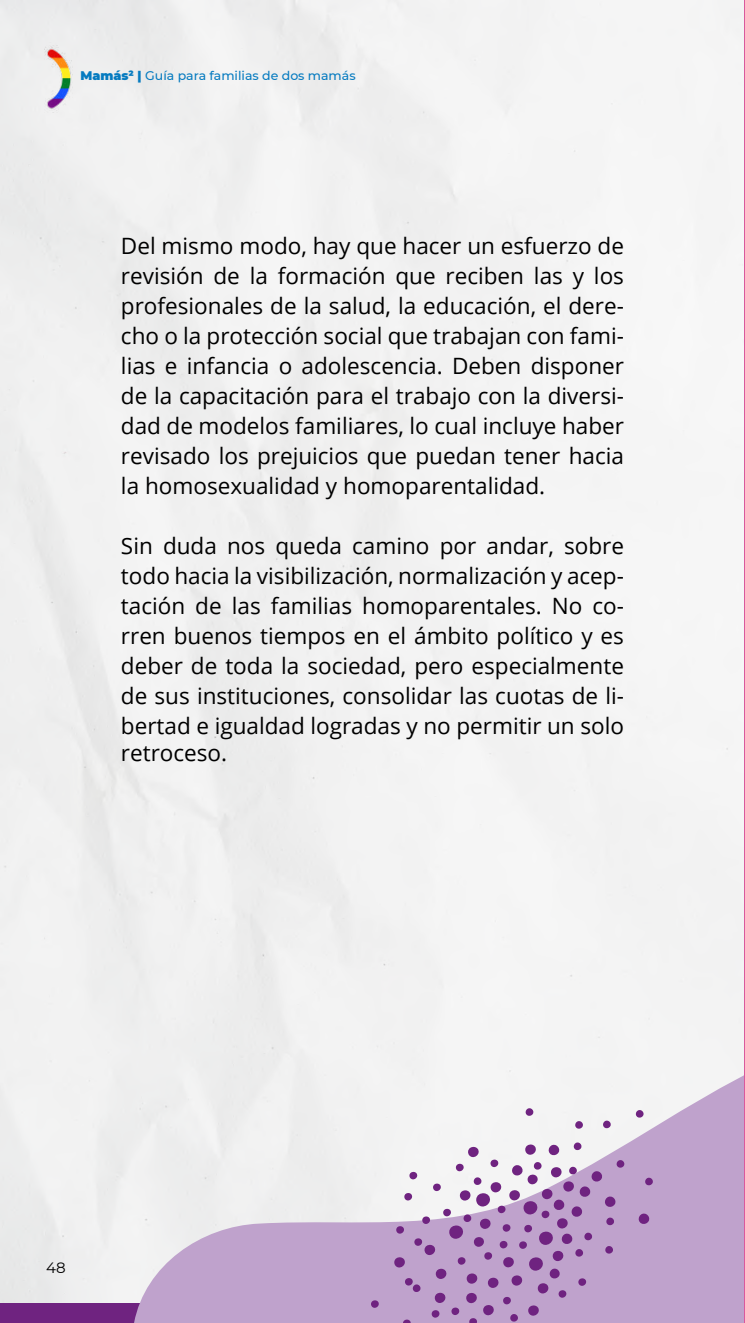
<style>
.page{position:relative;width:745px;height:1323px;background:#fff}
.page>*{position:absolute;margin:0;border:0;box-sizing:border-box;transform-origin:0 0}
.t1{font:22.5px/30px "Open Sans";color:#000;text-align:justify}
.t2{font:15px "Montserrat";color:#000}
.t3{font:500 12.5px "Montserrat";color:#067bc0}
.s1{font-weight:900}
</style>
<div class="page">
<div style="left:0;top:1303px;width:744px;height:20px;background:#6f2380"></div>
<svg style="left:124px;top:1057px;width:620px;height:266px;fill:#ededee"></svg>
<hr style="left:744px;top:0;width:1px;height:1323px;background:#da599c">
<svg style="left:637px;top:1213px;width:12px;height:11px"></svg>
<svg style="left:635px;top:1109px;width:9px;height:9px"></svg>
<svg style="left:644px;top:1177px;width:9px;height:9px"></svg>
<svg style="left:602px;top:1120px;width:9px;height:8px"></svg>
<svg style="left:525px;top:1108px;width:8px;height:8px"></svg>
<svg style="left:574px;top:1121px;width:9px;height:8px"></svg>
<svg style="left:370px;top:1300px;width:9px;height:8px"></svg>
<svg style="left:394px;top:1142px;width:230px;height:181px"></svg>
<img style="left:44px;top:45px;width:29px;height:67px">
<p class="t3" style="left:80px;top:67px;width:276px"><span class="s1">Mamás² |</span> Guía para familias de dos mamás</p>
<p class="t1" style="left:121px;top:230px;width:504px">Del mismo modo, hay que hacer un esfuerzo de revisión de la formación que reciben las y los profesionales de la salud, la educación, el dere&shy;cho o la protección social que trabajan con fami&shy;lias e infancia o adolescencia. Deben disponer de la capacitación para el trabajo con la diversi&shy;dad de modelos familiares, lo cual incluye haber revisado los prejuicios que puedan tener hacia la homosexualidad y homoparentalidad.</p>
<p class="t1" style="left:121px;top:530px;width:504px">Sin duda nos queda camino por andar, sobre todo hacia la visibilización, normalización y acep&shy;tación de las familias homoparentales. No co&shy;rren buenos tiempos en el ámbito político y es deber de toda la sociedad, pero especialmente de sus instituciones, consolidar las cuotas de li&shy;bertad e igualdad logradas y no permitir un solo</p>
<p class="t1" style="left:121px;top:737px;width:108px">retroceso.</p>
<p class="t2" style="left:46px;top:1257px;width:21px">48</p>
</div>
